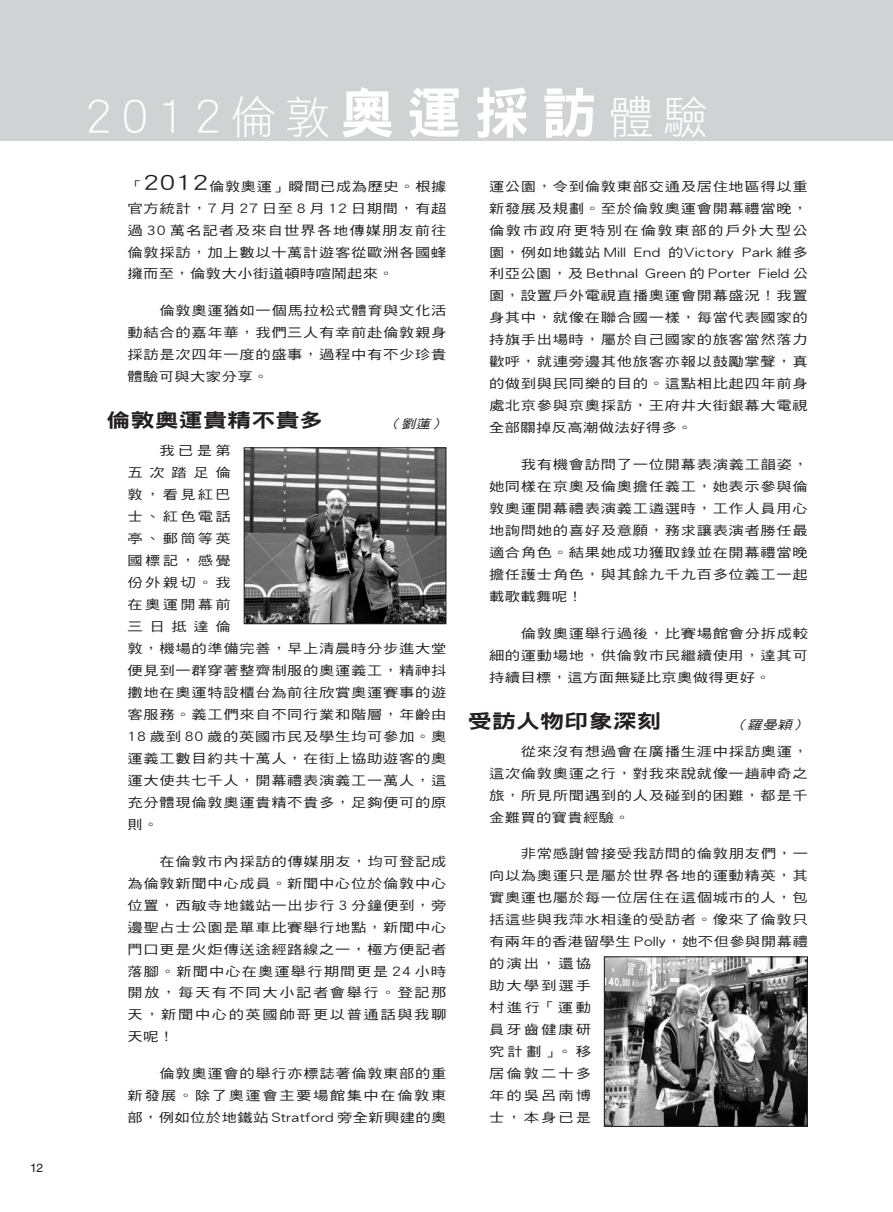
<style>
.page{position:relative;width:893px;height:1212px;background:#fff}
.page>*{position:absolute;margin:0;border:0;box-sizing:border-box;transform-origin:0 0}
.t1{font:45px "DF Hei HK W3";letter-spacing:.21em;color:#fff}
.t2{font:19.5px "DF Hei HK W9";color:#231f20;scale:1.24 1}
.t3{font:12.75px/22px "DF Hei HK W5";letter-spacing:.045em;color:#231f20;text-align:justify;scale:1.2 1}
.t4{font:italic 12px "DF Hei HK W5";color:#231f20;scale:1.24 1}
.t5{font:12px "Helvetica";color:#231f20}
.s1{font-family:"DF Hei HK W9";font-size:55.5px}
.s2{font-size:20.4px}
</style>
<div class="page">
<div style="left:0;top:0;width:893px;height:140px;background:#d1d2d4"></div>
<img style="left:246px;top:449px;width:198px;height:173px">
<div style="left:244px;top:447px;width:202px;height:177px;border:1px solid #231f20"></div>
<img style="left:606px;top:958px;width:200px;height:167px">
<div style="left:604px;top:956px;width:204px;height:171px;border:1px solid #231f20"></div>
<p class="t5" style="left:30px;top:1161px;width:14px">12</p>
<h1 class="t1" style="left:85px;top:92px;width:624px">2012倫敦<span class="s1">奧運採訪</span>體驗</h1>
<p class="t3" style="left:128px;top:175px;width:267px">「<span class="s2">2012</span>倫敦奧運」瞬間已成為歷史。根據官方統計，7 月 27 日至 8 月 12 日期間，有超過 30 萬名記者及來自世界各地傳媒朋友前往倫敦採訪，加上數以十萬計遊客從歐洲各國蜂擁而至，倫敦大小街道頓時喧鬧起來。</p>
<p class="t3" style="left:128px;top:299px;width:267px;text-indent:32px">倫敦奧運猶如一個馬拉松式體育與文化活動結合的嘉年華，我們三人有幸前赴倫敦親身採訪是次四年一度的盛事，過程中有不少珍貴體驗可與大家分享。</p>
<h2 class="t2" style="left:106px;top:410px;width:177px">倫敦奧運貴精不貴多</h2>
<p class="t4" style="left:386px;top:417px;width:52px">（劉蓮）</p>
<p class="t3" style="left:128px;top:439px;width:267px;text-align:left;text-indent:32px">我已是第<br>五次踏足倫<br>敦，看見紅巴<br>士、紅色電話<br>亭、郵筒等英<br>國標記，感覺<br>份外親切。我<br>在奧運開幕前<br>三日抵達倫<br>敦，機場的準備完善，早上清晨時分步進大堂便見到一群穿著整齊制服的奧運義工，精神抖擻地在奧運特設櫃台為前往欣賞奧運賽事的遊客服務。義工們來自不同行業和階層，年齡由<br>18 歲到 80 歲的英國市民及學生均可參加。奧運義工數目約共十萬人，在街上協助遊客的奧運大使共七千人，開幕禮表演義工一萬人，這充分體現倫敦奧運貴精不貴多，足夠便可的原則。</p>
<p class="t3" style="left:128px;top:850px;width:267px;text-indent:32px">在倫敦市內採訪的傳媒朋友，均可登記成為倫敦新聞中心成員。新聞中心位於倫敦中心位置，西敏寺地鐵站一出步行 3 分鐘便到，旁邊聖占士公園是單車比賽舉行地點，新聞中心門口更是火炬傳送途經路線之一，極方便記者落腳。新聞中心在奧運舉行期間更是 24 小時開放，每天有不同大小記者會舉行。登記那天，新聞中心的英國帥哥更以普通話與我聊天呢！</p>
<p class="t3" style="left:128px;top:1062px;width:267px;text-indent:32px">倫敦奧運會的舉行亦標誌著倫敦東部的重新發展。除了奧運會主要場館集中在倫敦東部，例如位於地鐵站 Stratford 旁全新興建的奧</p>
<p class="t3" style="left:489px;top:175px;width:267px">運公園，令到倫敦東部交通及居住地區得以重新發展及規劃。至於倫敦奧運會開幕禮當晚，倫敦市政府更特別在倫敦東部的戶外大型公園，例如地鐵站 Mill End 的Victory Park 維多利亞公園，及 Bethnal Green 的 Porter Field 公園，設置戶外電視直播奧運會開幕盛況！我置身其中，就像在聯合國一樣，每當代表國家的持旗手出場時，屬於自己國家的旅客當然落力歡呼，就連旁邊其他旅客亦報以鼓勵掌聲，真的做到與民同樂的目的。這點相比起四年前身處北京參與京奧採訪，王府井大街銀幕大電視全部關掉反高潮做法好得多。</p>
<p class="t3" style="left:489px;top:453px;width:267px;text-indent:32px">我有機會訪問了一位開幕表演義工韻姿，她同樣在京奧及倫奧擔任義工，她表示參與倫敦奧運開幕禮表演義工遴選時，工作人員用心地詢問她的喜好及意願，務求讓表演者勝任最適合角色。結果她成功獲取錄並在開幕禮當晚擔任護士角色，與其餘九千九百多位義工一起載歌載舞呢！</p>
<p class="t3" style="left:489px;top:622px;width:267px;text-indent:32px">倫敦奧運舉行過後，比賽場館會分拆成較細的運動場地，供倫敦市民繼續使用，達其可持續目標，這方面無疑比京奧做得更好。</p>
<h2 class="t2" style="left:468px;top:710px;width:157px">受訪人物印象深刻</h2>
<p class="t4" style="left:732px;top:718px;width:64px">（羅曼穎）</p>
<p class="t3" style="left:489px;top:740px;width:267px;text-indent:32px">從來沒有想過會在廣播生涯中採訪奧運，這次倫敦奧運之行，對我來說就像一趟神奇之旅，所見所聞遇到的人及碰到的困難，都是千金難買的寶貴經驗。</p>
<p class="t3" style="left:489px;top:842px;width:267px;text-align:left;text-indent:32px">非常感謝曾接受我訪問的倫敦朋友們，一向以為奧運只是屬於世界各地的運動精英，其實奧運也屬於每一位居住在這個城市的人，包括這些與我萍水相逢的受訪者。像來了倫敦只有兩年的香港留學生 Polly，她不但參與開幕禮的演出，還協<br>助大學到選手<br>村進行「運動<br>員牙齒健康研<br>究計劃」。移<br>居倫敦二十多<br>年的吳呂南博<br>士，本身已是</p>
</div>
